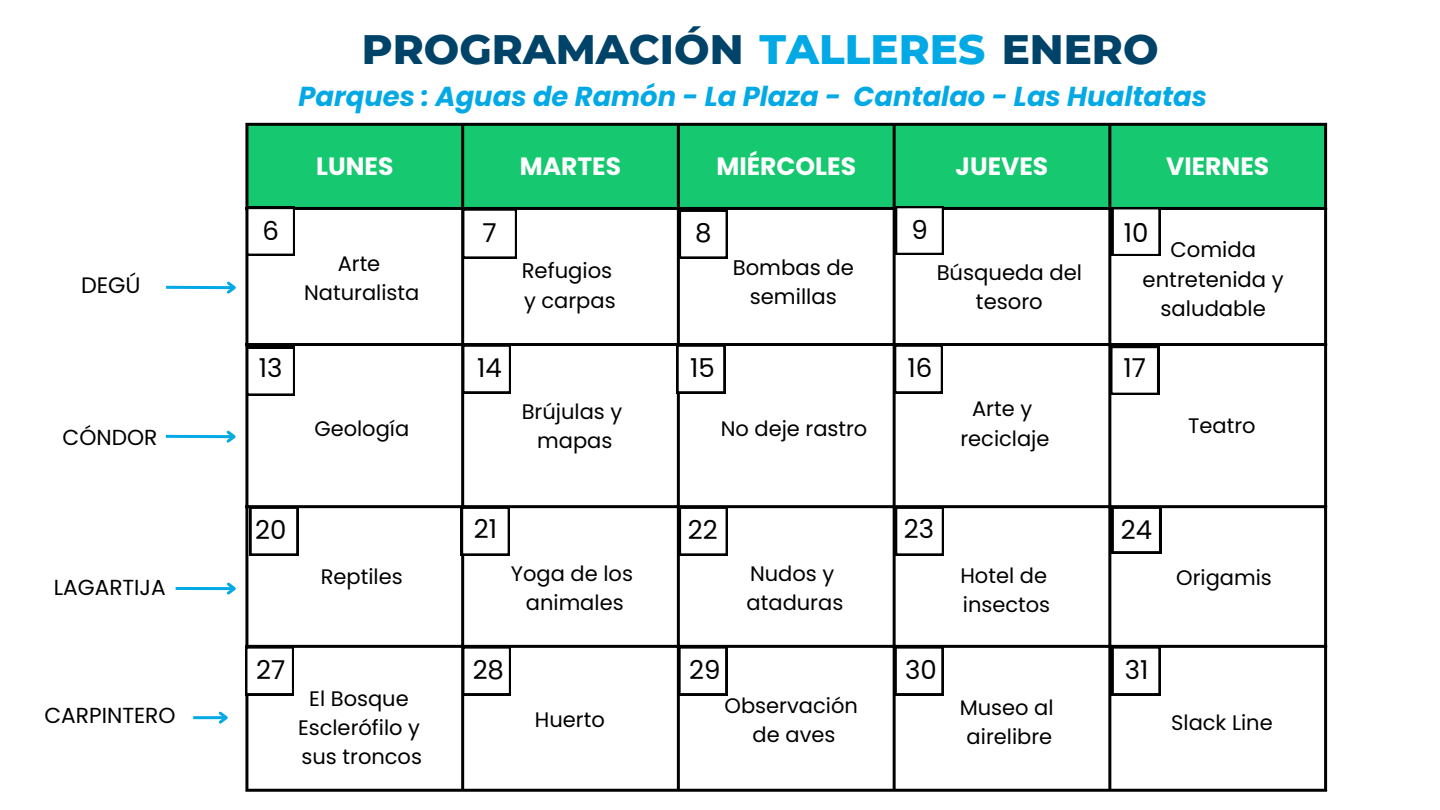
<style>
.page{position:relative;width:1440px;height:810px;background:#fff}
.page>*{position:absolute;margin:0;border:0;box-sizing:border-box;transform-origin:0 0}
.t1{font:800 42px "Montserrat";color:#004369}
.t2{font:italic 700 27.4px "Poppins";color:#02a9e5}
.t3{font:26px "Poppins";color:#000}
.t4{font:700 25px "Poppins";color:#fff}
.t5{font:22.3px "Poppins";color:#000}
.t6{font:21.7px "Poppins";color:#000}
.t7{font:21.2px/29.2px "Poppins";color:#000;text-align:center}
.t8{font:21px "Poppins";color:#000}
.s1{color:#02a9e5}
</style>
<div class="page">
<div style="left:248px;top:126px;width:1076px;height:81px;background:#16c870"></div>
<hr style="left:245px;top:126px;width:3px;height:663px;background:#000">
<hr style="left:461px;top:126px;width:3px;height:663px;background:#000">
<hr style="left:677px;top:126px;width:3px;height:663px;background:#000">
<hr style="left:893px;top:126px;width:3px;height:663px;background:#000">
<hr style="left:1108px;top:126px;width:3px;height:663px;background:#000">
<hr style="left:1324px;top:126px;width:3px;height:663px;background:#000">
<hr style="left:245px;top:123px;width:1082px;height:3px;background:#000">
<hr style="left:245px;top:207px;width:1082px;height:3px;background:#000">
<hr style="left:245px;top:343px;width:1082px;height:3px;background:#000">
<hr style="left:245px;top:505px;width:1082px;height:3px;background:#000">
<hr style="left:245px;top:645px;width:1082px;height:3px;background:#000">
<hr style="left:245px;top:789px;width:1082px;height:3px;background:#000">
<svg style="left:248px;top:209px;width:47px;height:47px"></svg>
<svg style="left:464px;top:210px;width:53px;height:49px"></svg>
<div style="left:679px;top:210px;width:49px;height:49px;background:#000"></div>
<svg style="left:681px;top:211px;width:45px;height:46px"></svg>
<svg style="left:896px;top:206px;width:48px;height:49px"></svg>
<div style="left:1112px;top:207px;width:49px;height:49px;background:#000"></div>
<svg style="left:1113px;top:209px;width:46px;height:45px"></svg>
<svg style="left:1111px;top:346px;width:48px;height:49px"></svg>
<svg style="left:896px;top:346px;width:47px;height:47px"></svg>
<svg style="left:676px;top:346px;width:49px;height:47px"></svg>
<svg style="left:464px;top:346px;width:47px;height:47px"></svg>
<div style="left:246px;top:347px;width:49px;height:49px;background:#000"></div>
<div style="left:248px;top:349px;width:45px;height:45px;background:#fff"></div>
<svg style="left:247px;top:648px;width:47px;height:47px"></svg>
<div style="left:249px;top:507px;width:49px;height:49px;background:#000"></div>
<svg style="left:251px;top:508px;width:46px;height:46px"></svg>
<div style="left:1112px;top:646px;width:49px;height:49px;background:#000"></div>
<svg style="left:1113px;top:648px;width:46px;height:46px"></svg>
<svg style="left:1112px;top:508px;width:49px;height:45px"></svg>
<div style="left:461px;top:507px;width:49px;height:49px;background:#000"></div>
<svg style="left:463px;top:508px;width:45px;height:46px"></svg>
<div style="left:679px;top:507px;width:49px;height:49px;background:#000"></div>
<svg style="left:681px;top:508px;width:45px;height:46px"></svg>
<div style="left:895px;top:507px;width:49px;height:49px;background:#000"></div>
<svg style="left:897px;top:508px;width:45px;height:46px"></svg>
<svg style="left:464px;top:648px;width:47px;height:47px"></svg>
<svg style="left:680px;top:648px;width:47px;height:47px"></svg>
<div style="left:895px;top:646px;width:49px;height:49px;background:#000"></div>
<svg style="left:896px;top:648px;width:46px;height:46px"></svg>
<svg style="left:166px;top:281px;width:70px;height:13px"></svg>
<svg style="left:165px;top:430px;width:71px;height:13px"></svg>
<hr style="left:176px;top:587px;width:58px;height:3px;background:#02a9e5">
<svg style="left:224px;top:582px;width:12px;height:13px"></svg>
<hr style="left:193px;top:716px;width:33px;height:3px;background:#02a9e5">
<svg style="left:216px;top:711px;width:12px;height:13px"></svg>
<p class="t5" style="left:81px;top:269px;width:61px">DEGÚ</p>
<p class="t6" style="left:63px;top:422px;width:96px">CÓNDOR</p>
<p class="t6" style="left:54px;top:572px;width:114px">LAGARTIJA</p>
<p class="t6" style="left:45px;top:700px;width:133px">CARPINTERO</p>
<p class="t1" style="left:362px;top:24px;width:798px">PROGRAMACIÓN <span class="s1">TALLERES</span> ENERO</p>
<h3 class="t2" style="left:298px;top:77px;width:910px">Parques : Aguas de Ramón - La Plaza - Cantalao - Las Hualtatas</h3>
<p class="t3" style="left:262px;top:212px;width:18px">6</p>
<h1 class="t3" style="left:259px;top:350px;width:25px">13</h1>
<h3 class="t4" style="left:316px;top:148px;width:79px">LUNES</h3>
<p class="t4" style="left:520px;top:148px;width:103px">MARTES</p>
<h3 class="t4" style="left:716px;top:148px;width:141px">MIÉRCOLES</h3>
<p class="t4" style="left:956px;top:148px;width:94px">JUEVES</p>
<h3 class="t4" style="left:1166px;top:148px;width:105px">VIERNES</h3>
<p class="t8" style="left:338px;top:249px;width:44px">Arte</p>
<p class="t8" style="left:304px;top:278px;width:117px">Naturalista</p>
<p class="t8" style="left:314px;top:413px;width:96px">Geología</p>
<p class="t3" style="left:483px;top:215px;width:16px">7</p>
<p class="t3" style="left:695px;top:215px;width:18px">8</p>
<p class="t3" style="left:912px;top:211px;width:18px">9</p>
<p class="t7" style="left:522px;top:256px;width:92px">Refugios</p>
<p class="t8" style="left:524px;top:285px;width:93px">y carpas</p>
<p class="t7" style="left:733px;top:253px;width:123px">Bombas de semillas</p>
<p class="t7" style="left:937px;top:258px;width:147px">Búsqueda del tesoro</p>
<p class="t3" style="left:477px;top:350px;width:26px">14</p>
<p class="t3" style="left:690px;top:350px;width:26px">15</p>
<p class="t3" style="left:908px;top:350px;width:26px">16</p>
<p class="t8" style="left:522px;top:397px;width:102px">Brújulas y</p>
<p class="t8" style="left:537px;top:426px;width:77px">mapas</p>
<p class="t8" style="left:721px;top:413px;width:148px">No deje rastro</p>
<p class="t8" style="left:972px;top:394px;width:62px">Arte y</p>
<p class="t8" style="left:960px;top:424px;width:91px">reciclaje</p>
<h1 class="t3" style="left:1124px;top:215px;width:26px">10</h1>
<p class="t7" style="left:1143px;top:235px;width:143px">Comida entretenida y saludable</p>
<p class="t3" style="left:1123px;top:350px;width:24px">17</p>
<p class="t8" style="left:1188px;top:411px;width:69px">Teatro</p>
<p class="t3" style="left:255px;top:512px;width:33px">20</p>
<p class="t3" style="left:474px;top:511px;width:25px">21</p>
<p class="t3" style="left:688px;top:512px;width:31px">22</p>
<p class="t3" style="left:904px;top:511px;width:32px">23</p>
<p class="t3" style="left:1121px;top:512px;width:33px">24</p>
<h2 class="t3" style="left:262px;top:511px;width:25px">31</h2>
<p class="t8" style="left:321px;top:562px;width:83px">Reptiles</p>
<p class="t8" style="left:511px;top:559px;width:124px">Yoga de los</p>
<p class="t8" style="left:526px;top:588px;width:99px">animales</p>
<p class="t8" style="left:750px;top:559px;width:86px">Nudos y</p>
<p class="t8" style="left:747px;top:588px;width:98px">ataduras</p>
<p class="t8" style="left:960px;top:561px;width:88px">Hotel de</p>
<p class="t8" style="left:963px;top:590px;width:89px">insectos</p>
<h1 class="t3" style="left:256px;top:652px;width:31px">27</h1>
<p class="t8" style="left:309px;top:684px;width:101px">El Bosque</p>
<p class="t8" style="left:298px;top:713px;width:124px">Esclerófilo y</p>
<p class="t8" style="left:302px;top:742px;width:122px">sus troncos</p>
<p class="t3" style="left:473px;top:652px;width:33px">28</p>
<p class="t3" style="left:689px;top:652px;width:33px">29</p>
<p class="t3" style="left:905px;top:652px;width:33px">30</p>
<p class="t3" style="left:1125px;top:652px;width:25px">31</p>
<p class="t8" style="left:535px;top:705px;width:71px">Huerto</p>
<p class="t8" style="left:725px;top:690px;width:135px">Observación</p>
<p class="t8" style="left:753px;top:720px;width:84px">de aves</p>
<p class="t8" style="left:960px;top:693px;width:95px">Museo al</p>
<p class="t8" style="left:967px;top:722px;width:87px">airelibre</p>
<p class="t8" style="left:1176px;top:563px;width:97px">Origamis</p>
<p class="t8" style="left:1171px;top:708px;width:103px">Slack Line</p>
</div>
